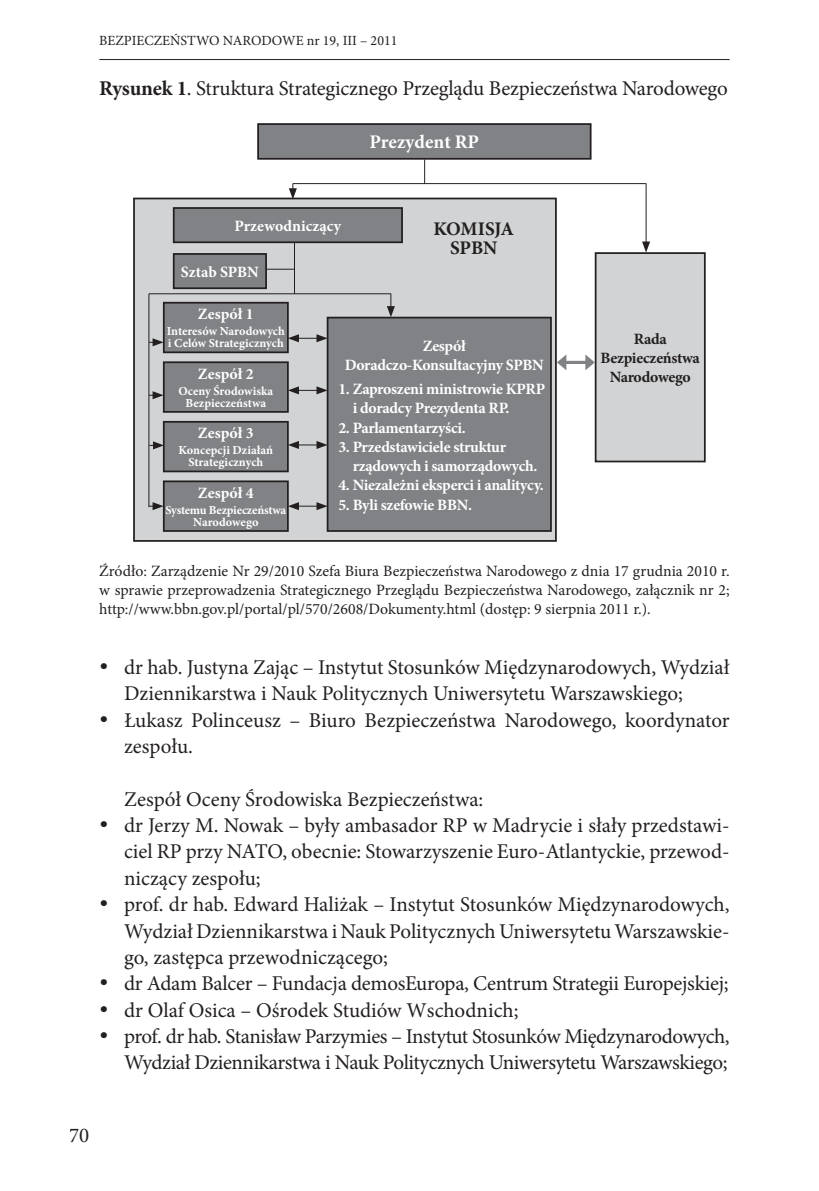
<style>
.page{position:relative;width:819px;height:1191px;background:#fff}
.page>*{position:absolute;margin:0;border:0;box-sizing:border-box;transform-origin:0 0}
.t1{font:21px/26.4px "Minion Pro";letter-spacing:-.01em;color:#231f20}
.t2{font:700 19.25px "Minion Pro";color:#fff}
.t3{font:700 19.25px/19.2px "Minion Pro";letter-spacing:-.015em;color:#231f20;text-align:center}
.t4{font:15.75px/19.2px "Minion Pro";color:#231f20;text-align:justify}
.t5{font:700 15.75px/19.2px "Minion Pro";letter-spacing:-.02em;color:#fff}
.t6{font:700 15.75px/19.2px "Minion Pro";letter-spacing:-.02em;color:#231f20;text-align:center}
.t7{font:700 15.75px "Minion Pro";color:#fff}
.t8{font:14px "Minion Pro";color:#231f20}
.t9{font:700 12.25px/12.2px "Minion Pro";color:#fff;text-align:center}
.t10{font:700 12.25px/12.2px "Minion Pro";letter-spacing:-.02em;color:#fff;text-align:center}
.s1{font-weight:700}
</style>
<div class="page">
<hr style="left:99px;top:59px;width:630px;height:1px;background:#231f20">
<div style="left:134px;top:198px;width:422px;height:343px;background:#d1d3d4"></div>
<div style="left:133px;top:198px;width:423px;height:344px;border:2px solid #231f20"></div>
<div style="left:258px;top:124px;width:332px;height:35px;background:#808285"></div>
<div style="left:257px;top:123px;width:334px;height:37px;border:2px solid #231f20"></div>
<div style="left:327px;top:317px;width:224px;height:214px;background:#808285"></div>
<div style="left:327px;top:317px;width:225px;height:215px;border:2px solid #231f20"></div>
<div style="left:174px;top:208px;width:228px;height:34px;background:#808285"></div>
<div style="left:173px;top:207px;width:230px;height:36px;border:2px solid #231f20"></div>
<div style="left:174px;top:254px;width:92px;height:34px;background:#808285"></div>
<div style="left:173px;top:253px;width:94px;height:36px;border:2px solid #231f20"></div>
<div style="left:164px;top:303px;width:124px;height:49px;background:#808285"></div>
<div style="left:163px;top:302px;width:126px;height:51px;border:2px solid #231f20"></div>
<div style="left:164px;top:362px;width:124px;height:50px;background:#808285"></div>
<div style="left:163px;top:361px;width:126px;height:52px;border:2px solid #231f20"></div>
<div style="left:164px;top:422px;width:124px;height:49px;background:#808285"></div>
<div style="left:163px;top:421px;width:126px;height:51px;border:2px solid #231f20"></div>
<div style="left:164px;top:481px;width:124px;height:50px;background:#808285"></div>
<div style="left:163px;top:480px;width:126px;height:52px;border:2px solid #231f20"></div>
<div style="left:595px;top:253px;width:109px;height:208px;background:#d1d3d4"></div>
<div style="left:594px;top:252px;width:111px;height:210px;border:2px solid #231f20"></div>
<hr style="left:293px;top:183px;width:352px;height:1px;background:#231f20">
<svg style="left:289px;top:184px;width:8px;height:15px"></svg>
<hr style="left:645px;top:183px;width:1px;height:61px;background:#231f20">
<svg style="left:642px;top:241px;width:8px;height:11px"></svg>
<svg style="left:387px;top:294px;width:8px;height:23px"></svg>
<svg style="left:288px;top:502px;width:39px;height:8px"></svg>
<svg style="left:288px;top:334px;width:39px;height:8px"></svg>
<svg style="left:288px;top:386px;width:39px;height:8px"></svg>
<svg style="left:288px;top:441px;width:39px;height:8px"></svg>
<hr style="left:294px;top:242px;width:1px;height:52px;background:#231f20">
<svg style="left:266px;top:269px;width:28px;height:1px"></svg>
<svg style="left:149px;top:502px;width:15px;height:8px"></svg>
<svg style="left:149px;top:338px;width:15px;height:8px"></svg>
<svg style="left:149px;top:391px;width:15px;height:8px"></svg>
<svg style="left:149px;top:441px;width:15px;height:8px"></svg>
<hr style="left:149px;top:293px;width:242px;height:1px;background:#231f20">
<hr style="left:148px;top:294px;width:1px;height:213px;background:#231f20">
<svg style="left:424px;top:159px;width:1px;height:24px"></svg>
<p class="t8" style="left:99px;top:35px;width:300px">BEZPIECZEŃSTWO NARODOWE nr 19, III – 2011</p>
<p class="t1" style="left:99px;top:77px;width:630px"><span class="s1">Rysunek 1</span>. Struktura Strategicznego Przeglądu Bezpieczeństwa Narodowego</p>
<p class="t2" style="left:369px;top:135px;width:111px">Prezydent RP</p>
<p class="t7" style="left:234px;top:220px;width:108px">Przewodniczący</p>
<p class="t7" style="left:181px;top:266px;width:80px">Sztab SPBN</p>
<p class="t5" style="left:198px;top:306px;width:57px">Zespół 1</p>
<p class="t9" style="left:167px;top:326px;width:120px;text-align:left">Interesów Narodowych i Celów Strategicznych</p>
<p class="t5" style="left:198px;top:365px;width:57px">Zespół 2</p>
<p class="t9" style="left:178px;top:385px;width:96px">Oceny Środowiska<br>Bezpieczeństwa</p>
<p class="t5" style="left:198px;top:425px;width:57px">Zespół 3</p>
<p class="t9" style="left:178px;top:445px;width:96px">Koncepcji Działań<br>Strategicznych</p>
<p class="t5" style="left:198px;top:484px;width:57px">Zespół 4</p>
<p class="t10" style="left:165px;top:504px;width:122px">Systemu Bezpieczeństwa<br>Narodowego</p>
<p class="t3" style="left:433px;top:221px;width:82px">KOMISJA<br>SPBN</p>
<p class="t5" style="left:345px;top:337px;width:200px;text-align:center">Zespół<br>Doradczo-Konsultacyjny SPBN</p>
<p class="t5" style="left:353px;top:381px;width:194px;text-indent:-14px">1. Zaproszeni ministrowie KPRP i doradcy Prezydenta RP.</p>
<p class="t5" style="left:338px;top:419px;width:129px">2. Parlamentarzyści.</p>
<p class="t5" style="left:353px;top:438px;width:186px;text-indent:-14px">3. Przedstawiciele struktur rządowych i samorządowych.</p>
<p class="t5" style="left:338px;top:477px;width:207px">4. Niezależni eksperci i analitycy.</p>
<p class="t5" style="left:338px;top:496px;width:135px">5. Byli szefowie BBN.</p>
<p class="t6" style="left:600px;top:330px;width:101px">Rada<br>Bezpieczeństwa<br>Narodowego</p>
<p class="t4" style="left:99px;top:562px;width:632px">Źródło: Zarządzenie Nr 29/2010 Szefa Biura Bezpieczeństwa Narodowego z dnia 17 grudnia 2010 r. w sprawie przeprowadzenia Strategicznego Przeglądu Bezpieczeństwa Narodowego, załącznik nr 2; http://www.bbn.gov.pl/portal/pl/570/2608/Dokumenty.html (dostęp: 9 sierpnia 2011 r.).</p>
<p class="t1" style="left:124px;top:656px;width:607px;text-indent:-25px">• dr hab. Justyna Zając – Instytut Stosunków Międzynarodowych, Wydział<br>Dziennikarstwa i Nauk Politycznych Uniwersytetu Warszawskiego;</p>
<p class="t1" style="left:124px;top:708px;width:607px;text-indent:-25px">• Łukasz Polinceusz – Biuro Bezpieczeństwa Narodowego, koordynator zespołu.</p>
<p class="t1" style="left:124px;top:787px;width:361px">Zespół Oceny Środowiska Bezpieczeństwa:</p>
<p class="t1" style="left:124px;top:814px;width:607px;text-align:justify;text-indent:-25px">• dr Jerzy M. Nowak – były ambasador RP w Madrycie i słały przedstawi&shy;ciel RP przy NATO, obecnie: Stowarzyszenie Euro-Atlantyckie, przewod&shy;niczący zespołu;</p>
<p class="t1" style="left:124px;top:893px;width:607px;text-align:justify;text-indent:-25px">• prof. dr hab. Edward Haliżak – Instytut Stosunków Międzynarodowych, Wydział Dziennikarstwa i Nauk Politycznych Uniwersytetu Warszawskie&shy;go, zastępca przewodniczącego;</p>
<p class="t1" style="left:99px;top:972px;width:630px">• dr Adam Balcer – Fundacja demosEuropa, Centrum Strategii Europejskiej;</p>
<p class="t1" style="left:99px;top:998px;width:421px">• dr Olaf Osica – Ośrodek Studiów Wschodnich;</p>
<p class="t1" style="left:99px;top:1024px;width:632px;text-align:right">• prof. dr hab. Stanisław Parzymies – Instytut Stosunków Międzynarodowych,<br>Wydział Dziennikarstwa i Nauk Politycznych Uniwersytetu Warszawskiego;</p>
<p class="t1" style="left:69px;top:1123px;width:22px">70</p>
</div>
